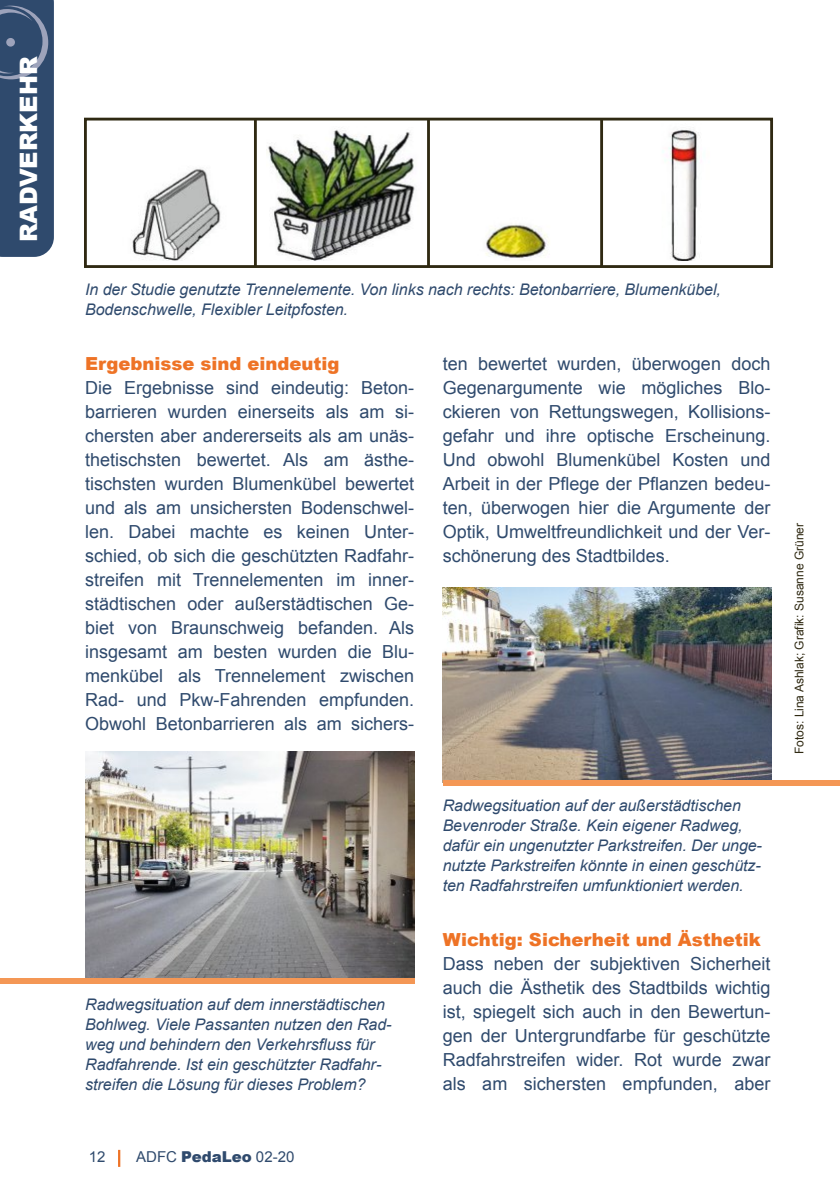
<style>
.page{position:relative;width:840px;height:1191px;background:#fff}
.page>*{position:absolute;margin:0;border:0;box-sizing:border-box;transform-origin:0 0}
.t1{font:900 24px "Arial";letter-spacing:-.005em;color:#fff}
.t2{font:18px/24px "Arial";color:#2f4a6d;text-align:justify}
.t3{font:900 18px "Arial";color:#ee7326}
.t4{font:italic 16px/20px "Arial";letter-spacing:-.005em;color:#2f4a6d}
.t5{font:15px "Arial";letter-spacing:.005em;color:#2f4a6d}
.t6{font:12px "Arial";letter-spacing:-.005em;color:#2f2912}
.s1{font-weight:900}
</style>
<div class="page">
<svg style="left:118px;top:1149px;width:2px;height:17px"></svg>
<img style="left:85px;top:752px;width:329px;height:226px">
<div style="left:0;top:978px;width:414px;height:6px;background:#f49755"></div>
<img style="left:442px;top:587px;width:329px;height:193px">
<div style="left:442px;top:780px;width:396px;height:5px;background:#f49755"></div>
<div style="left:84px;top:118px;width:688px;height:150px;border:3px solid #2f2912"></div>
<hr style="left:254px;top:119px;width:3px;height:147px;background:#2f2912">
<img style="left:132px;top:168px;width:89px;height:93px">
<hr style="left:600px;top:119px;width:2px;height:147px;background:#2f2912">
<hr style="left:427px;top:119px;width:2px;height:147px;background:#2f2912">
<img style="left:662px;top:129px;width:37px;height:132px">
<img style="left:486px;top:224px;width:64px;height:34px">
<img style="left:266px;top:130px;width:149px;height:131px">
<div style="left:0;top:0;width:54px;height:257px;background:#2f4a6d"></div>
<div style="left:6px;top:38px;width:9px;height:9px;background:#9da3bb;border-radius:50%"></div>
<h1 class="t1" style="left:11px;top:242px;width:187px;rotate:-90deg">RADVERKEHR</h1>
<p class="t4" style="left:85px;top:280px;width:637px">In der Studie genutzte Trennelemente. Von links nach rechts: Betonbarriere, Blumenkübel,<br>Bodenschwelle, Flexibler Leitpfosten.</p>
<p class="t3" style="left:85px;top:350px;width:256px">Ergebnisse sind eindeutig</p>
<p class="t2" style="left:85px;top:376px;width:330px">Die Ergebnisse sind eindeutig: Beton&shy;barrieren wurden einerseits als am si&shy;chersten aber andererseits als am unäs&shy;thetischsten bewertet. Als am ästhe&shy;tischsten wurden Blumenkübel bewertet und als am unsichersten Bodenschwel&shy;len. Dabei machte es keinen Unter&shy;schied, ob sich die geschützten Radfahr&shy;streifen mit Trennelementen im inner&shy;städtischen oder außerstädtischen Ge&shy;biet von Braunschweig befanden. Als insgesamt am besten wurden die Blu&shy;menkübel als Trennelement zwischen Rad- und Pkw-Fahrenden empfunden.<br>Obwohl Betonbarrieren als am sichers-</p>
<p class="t4" style="left:85px;top:994px;width:307px">Radwegsituation auf dem innerstädtischen Bohlweg. Viele Passanten nutzen den Rad&shy;weg und behindern den Verkehrsfluss für Radfahrende. Ist ein geschützter Radfahr&shy;streifen die Lösung für dieses Problem?</p>
<p class="t5" style="left:89px;top:1148px;width:18px">12</p>
<p class="t5" style="left:136px;top:1148px;width:160px">ADFC <span class="s1">PedaLeo</span> 02-20</p>
<p class="t2" style="left:442px;top:352px;width:329px">ten bewertet wurden, überwogen doch Gegenargumente wie mögliches Blo&shy;ckieren von Rettungswegen, Kollisions&shy;gefahr und ihre optische Erscheinung.<br>Und obwohl Blumenkübel Kosten und Arbeit in der Pflege der Pflanzen bedeu&shy;ten, überwogen hier die Argumente der Optik, Umweltfreundlichkeit und der Ver&shy;schönerung des Stadtbildes.</p>
<p class="t4" style="left:442px;top:795px;width:320px">Radwegsituation auf der außerstädtischen Bevenroder Straße. Kein eigener Radweg, dafür ein ungenutzter Parkstreifen. Der unge&shy;nutzte Parkstreifen könnte in einen geschütz&shy;ten Radfahrstreifen umfunktioniert werden.</p>
<p class="t3" style="left:442px;top:926px;width:319px">Wichtig: Sicherheit und Ästhetik</p>
<p class="t2" style="left:442px;top:952px;width:329px">Dass neben der subjektiven Sicherheit auch die Ästhetik des Stadtbilds wichtig ist, spiegelt sich auch in den Bewertun&shy;gen der Untergrundfarbe für geschützte Radfahrstreifen wider. Rot wurde zwar als am sichersten empfunden, aber</p>
<p class="t6" style="left:792px;top:754px;width:233px;rotate:-90deg">Fotos: Lina Ashlak; Grafik: Susanne Grüner</p>
</div>
